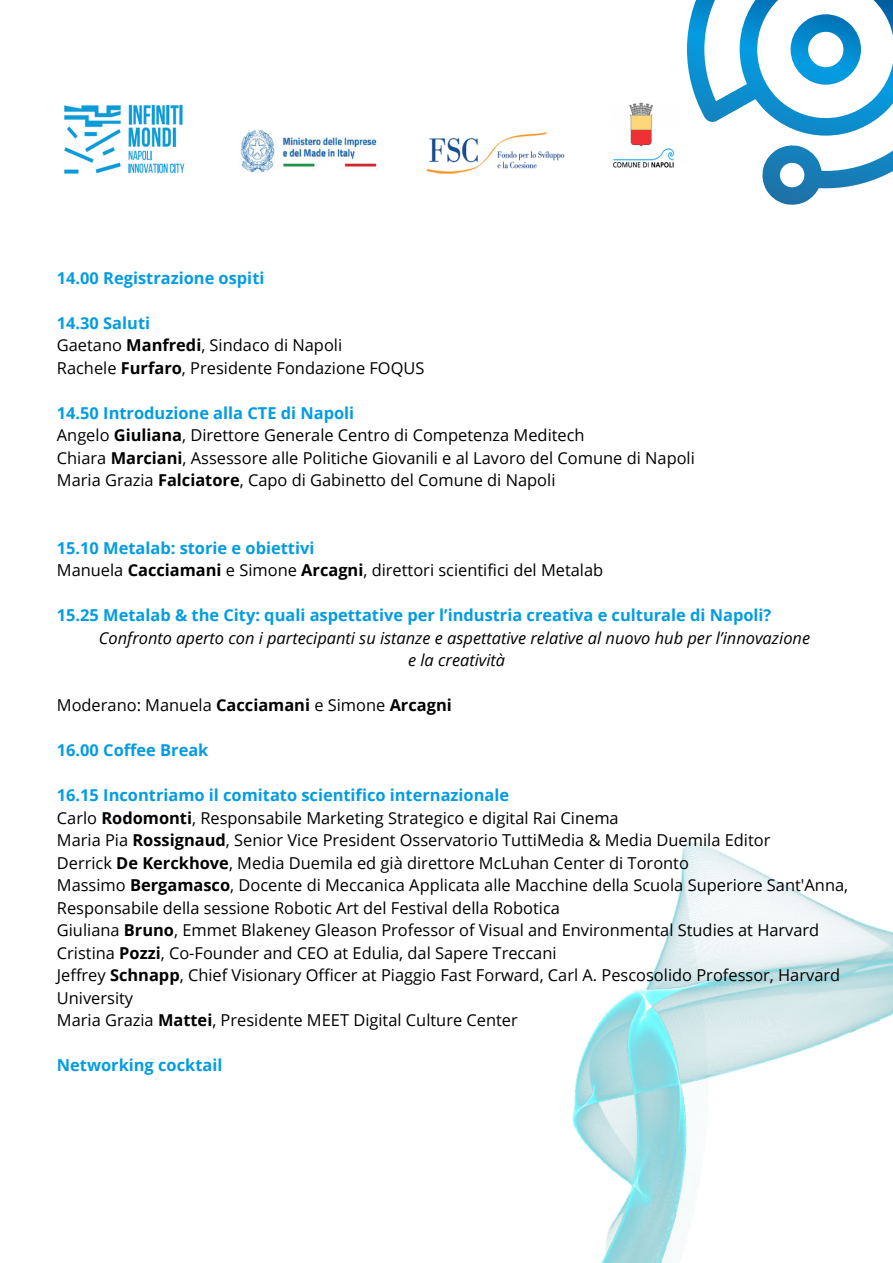
<style>
.page{position:relative;width:893px;height:1263px;background:#fff}
.page>*{position:absolute;margin:0;border:0;box-sizing:border-box;transform-origin:0 0}
.t1{font:16.42px/22.5px "Open Sans";color:#000}
.t2{font:700 16.42px "Open Sans";color:#039ce2}
.t3{font:italic 16.42px "Open Sans";color:#000}
.s1{font-weight:700}
</style>
<div class="page">
<svg style="left:687px;top:0;width:206px;height:205px"></svg>
<img style="left:572px;top:841px;width:321px;height:422px">
<img style="left:64px;top:102px;width:611px;height:72px">
<p class="t2" style="left:57px;top:266px;width:209px">14.00 Registrazione ospiti</p>
<p class="t2" style="left:57px;top:311px;width:95px">14.30 Saluti</p>
<p class="t1" style="left:57px;top:334px;width:287px">Gaetano <span class="s1">Manfredi</span>, Sindaco di Napoli</p>
<p class="t1" style="left:57px;top:356px;width:369px">Rachele <span class="s1">Furfaro</span>, Presidente Fondazione FOQUS</p>
<p class="t2" style="left:57px;top:401px;width:299px">14.50 Introduzione alla CTE di Napoli</p>
<p class="t1" style="left:57px;top:424px;width:529px">Angelo <span class="s1">Giuliana</span>, Direttore Generale Centro di Competenza Meditech</p>
<p class="t1" style="left:57px;top:446px;width:639px">Chiara <span class="s1">Marciani</span>, Assessore alle Politiche Giovanili e al Lavoro del Comune di Napoli</p>
<p class="t1" style="left:57px;top:469px;width:500px">Maria Grazia <span class="s1">Falciatore</span>, Capo di Gabinetto del Comune di Napoli</p>
<p class="t2" style="left:57px;top:536px;width:259px">15.10 Metalab: storie e obiettivi</p>
<p class="t1" style="left:57px;top:559px;width:548px">Manuela <span class="s1">Cacciamani</span> e Simone <span class="s1">Arcagni</span>, direttori scientifici del Metalab</p>
<p class="t2" style="left:57px;top:604px;width:716px">15.25 Metalab &amp; the City: quali aspettative per l’industria creativa e culturale di Napoli?</p>
<p class="t3" style="left:99px;top:626px;width:712px">Confronto aperto con i partecipanti su istanze e aspettative relative al nuovo hub per l’innovazione</p>
<p class="t3" style="left:408px;top:649px;width:99px">e la creatività</p>
<p class="t1" style="left:57px;top:694px;width:396px">Moderano: Manuela <span class="s1">Cacciamani</span> e Simone <span class="s1">Arcagni</span></p>
<p class="t2" style="left:57px;top:739px;width:153px">16.00 Coffee Break</p>
<p class="t2" style="left:57px;top:784px;width:454px">16.15 Incontriamo il comitato scientifico internazionale</p>
<p class="t1" style="left:57px;top:806px;width:563px">Carlo <span class="s1">Rodomonti</span>, Responsabile Marketing Strategico e digital Rai Cinema</p>
<p class="t1" style="left:57px;top:829px;width:715px">Maria Pia <span class="s1">Rossignaud</span>, Senior Vice President Osservatorio TuttiMedia &amp; Media Duemila Editor</p>
<p class="t1" style="left:57px;top:851px;width:633px">Derrick <span class="s1">De Kerckhove</span>, Media Duemila ed già direttore McLuhan Center di Toronto</p>
<p class="t1" style="left:57px;top:874px;width:793px">Massimo <span class="s1">Bergamasco</span>, Docente di Meccanica Applicata alle Macchine della Scuola Superiore Sant'Anna,<br>Responsabile della sessione Robotic Art del Festival della Robotica</p>
<p class="t1" style="left:57px;top:919px;width:764px">Giuliana <span class="s1">Bruno</span>, Emmet Blakeney Gleason Professor of Visual and Environmental Studies at Harvard</p>
<p class="t1" style="left:57px;top:941px;width:501px">Cristina <span class="s1">Pozzi</span>, Co-Founder and CEO at Edulia, dal Sapere Treccani</p>
<p class="t1" style="left:57px;top:964px;width:785px">Jeffrey <span class="s1">Schnapp</span>, Chief Visionary Officer at Piaggio Fast Forward, Carl A. Pescosolido Professor, Harvard<br>University</p>
<p class="t1" style="left:57px;top:1009px;width:462px">Maria Grazia <span class="s1">Mattei</span>, Presidente MEET Digital Culture Center</p>
<p class="t2" style="left:57px;top:1054px;width:167px">Networking cocktail</p>
</div>
